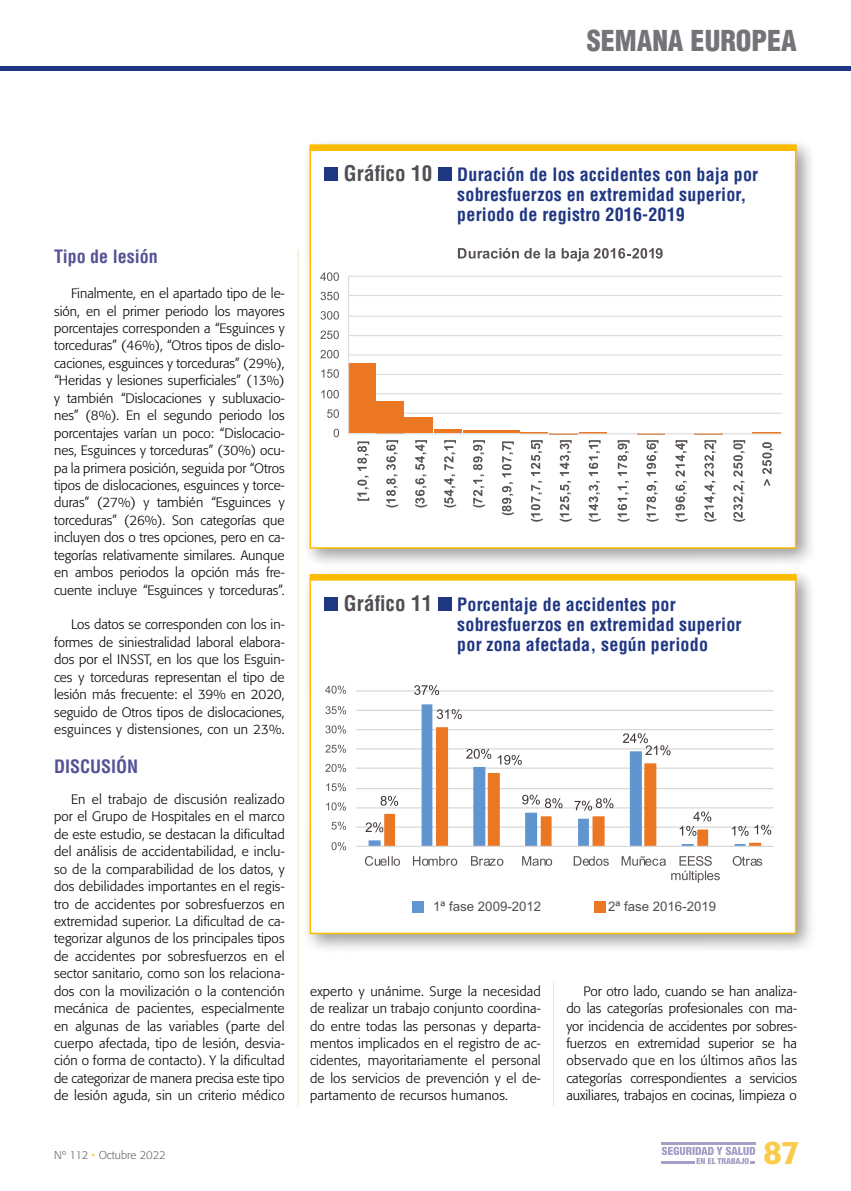
<style>
.page{position:relative;width:851px;height:1191px;background:#fff}
.page>*{position:absolute;margin:0;border:0;box-sizing:border-box;transform-origin:0 0}
.t1{font:500 32.4px "Formata";color:#fccb4b}
.t2{font:900 condensed 28.05px "Helvetica LT Std";color:#757378}
.t3{font:700 condensed 18px/20.2px "Helvetica LT Std";letter-spacing:.01em;color:#1f3683}
.t4{font:700 condensed 18px "Helvetica LT Std";color:#555295}
.t5{font:300 13.5px/17.4px "Formata";color:#000;text-align:justify}
.t6{font:13.2px "Arial";color:#504f53}
.t7{font:300 11.25px "Formata";color:#68676c}
.s1{font-size:21px;color:#504f53}
.s2{color:#fccf58}
</style>
<div class="page">
<hr style="left:661px;top:1142px;width:94px;height:2px;background:#a4a0c7">
<svg style="left:661px;top:1146px;width:94px;height:18px"></svg>
<hr style="left:298px;top:249px;width:1px;height:857px;background:#f0e6ca">
<hr style="left:553px;top:982px;width:1px;height:124px;background:#f0e6ca">
<hr style="left:0;top:67px;width:850px;height:4px;background:#1f3683">
<div style="left:302px;top:137px;width:514px;height:432px;background:#000;opacity:.4"></div>
<div style="left:309px;top:145px;width:487px;height:404px;background:#fff;border:2px solid #fabb00"></div>
<div style="left:302px;top:566px;width:514px;height:389px;background:#000;opacity:.4"></div>
<div style="left:309px;top:574px;width:487px;height:360px;background:#fff;border:2px solid #fabb00"></div>
<div style="left:324px;top:167px;width:14px;height:14px;background:#1f3683"></div>
<div style="left:438px;top:167px;width:13px;height:14px;background:#1f3683"></div>
<div style="left:324px;top:597px;width:14px;height:13px;background:#1f3683"></div>
<div style="left:438px;top:597px;width:13px;height:13px;background:#1f3683"></div>
<div style="left:310px;top:145px;width:486px;height:6px;background:#fabb00"></div>
<div style="left:310px;top:574px;width:486px;height:6px;background:#fabb00;border:2px solid #fabb00"></div>
<hr style="left:348px;top:276px;width:434px;height:1px;background:#d7d7d6">
<hr style="left:348px;top:295px;width:434px;height:1px;background:#d7d7d6">
<hr style="left:348px;top:316px;width:434px;height:1px;background:#d7d7d6">
<hr style="left:348px;top:335px;width:434px;height:1px;background:#d7d7d6">
<hr style="left:348px;top:354px;width:434px;height:1px;background:#d7d7d6">
<hr style="left:348px;top:374px;width:434px;height:1px;background:#d7d7d6">
<hr style="left:348px;top:393px;width:434px;height:1px;background:#d7d7d6">
<hr style="left:348px;top:413px;width:434px;height:1px;background:#d7d7d6">
<div style="left:348px;top:363px;width:27px;height:70px;background:#eb7723"></div>
<div style="left:376px;top:401px;width:27px;height:32px;background:#eb7723"></div>
<div style="left:404px;top:418px;width:29px;height:15px;background:#eb7723"></div>
<hr style="left:434px;top:429px;width:27px;height:4px;background:#eb7723">
<hr style="left:463px;top:430px;width:28px;height:3px;background:#eb7723">
<hr style="left:492px;top:430px;width:27px;height:3px;background:#eb7723">
<svg style="left:521px;top:432px;width:85px;height:1px"></svg>
<svg style="left:752px;top:432px;width:28px;height:1px"></svg>
<hr style="left:348px;top:433px;width:434px;height:1px;background:#d7d7d6">
<svg style="left:357px;top:441px;width:12px;height:60px"></svg>
<svg style="left:386px;top:440px;width:12px;height:67px"></svg>
<svg style="left:415px;top:440px;width:12px;height:67px"></svg>
<svg style="left:444px;top:440px;width:12px;height:67px"></svg>
<svg style="left:473px;top:440px;width:12px;height:67px"></svg>
<svg style="left:502px;top:441px;width:12px;height:74px"></svg>
<svg style="left:530px;top:440px;width:13px;height:81px"></svg>
<svg style="left:559px;top:440px;width:12px;height:81px"></svg>
<svg style="left:588px;top:440px;width:12px;height:81px"></svg>
<svg style="left:617px;top:440px;width:12px;height:81px"></svg>
<svg style="left:646px;top:440px;width:12px;height:81px"></svg>
<svg style="left:675px;top:440px;width:12px;height:81px"></svg>
<svg style="left:704px;top:440px;width:12px;height:81px"></svg>
<svg style="left:733px;top:440px;width:12px;height:81px"></svg>
<svg style="left:762px;top:442px;width:11px;height:43px"></svg>
<hr style="left:348px;top:276px;width:1px;height:158px;background:#d7d7d6">
<svg style="left:333px;top:429px;width:6px;height:8px"></svg>
<svg style="left:327px;top:409px;width:12px;height:9px"></svg>
<svg style="left:321px;top:390px;width:18px;height:8px"></svg>
<svg style="left:321px;top:369px;width:18px;height:9px"></svg>
<svg style="left:320px;top:350px;width:19px;height:8px"></svg>
<svg style="left:320px;top:330px;width:19px;height:9px"></svg>
<svg style="left:320px;top:311px;width:19px;height:9px"></svg>
<svg style="left:320px;top:292px;width:19px;height:8px"></svg>
<svg style="left:320px;top:272px;width:19px;height:9px"></svg>
<svg style="left:458px;top:248px;width:97px;height:11px"></svg>
<svg style="left:561px;top:248px;width:101px;height:13px"></svg>
<hr style="left:356px;top:690px;width:417px;height:1px;background:#d7d7d6">
<hr style="left:356px;top:710px;width:417px;height:1px;background:#d7d7d6">
<hr style="left:356px;top:729px;width:417px;height:1px;background:#d7d7d6">
<hr style="left:356px;top:748px;width:417px;height:1px;background:#d7d7d6">
<hr style="left:356px;top:767px;width:417px;height:1px;background:#d7d7d6">
<hr style="left:356px;top:788px;width:417px;height:1px;background:#d7d7d6">
<hr style="left:356px;top:807px;width:417px;height:1px;background:#d7d7d6">
<hr style="left:356px;top:826px;width:417px;height:1px;background:#d7d7d6">
<svg style="left:368px;top:704px;width:94px;height:141px"></svg>
<svg style="left:384px;top:727px;width:377px;height:118px"></svg>
<hr style="left:356px;top:845px;width:417px;height:2px;background:#d7d7d6">
<svg style="left:365px;top:822px;width:18px;height:10px"></svg>
<svg style="left:414px;top:685px;width:25px;height:10px"></svg>
<svg style="left:466px;top:749px;width:25px;height:10px"></svg>
<svg style="left:522px;top:794px;width:17px;height:10px"></svg>
<svg style="left:731px;top:826px;width:17px;height:10px"></svg>
<svg style="left:380px;top:796px;width:18px;height:10px"></svg>
<svg style="left:437px;top:709px;width:24px;height:10px"></svg>
<svg style="left:497px;top:755px;width:24px;height:10px"></svg>
<svg style="left:545px;top:798px;width:17px;height:10px"></svg>
<svg style="left:574px;top:798px;width:39px;height:12px"></svg>
<svg style="left:622px;top:733px;width:48px;height:22px"></svg>
<svg style="left:679px;top:811px;width:32px;height:25px"></svg>
<svg style="left:754px;top:824px;width:17px;height:10px"></svg>
<svg style="left:331px;top:842px;width:15px;height:8px"></svg>
<svg style="left:331px;top:821px;width:15px;height:9px"></svg>
<svg style="left:326px;top:802px;width:20px;height:8px"></svg>
<svg style="left:326px;top:783px;width:20px;height:8px"></svg>
<svg style="left:325px;top:764px;width:21px;height:8px"></svg>
<svg style="left:325px;top:744px;width:21px;height:9px"></svg>
<svg style="left:325px;top:725px;width:21px;height:8px"></svg>
<svg style="left:325px;top:706px;width:21px;height:8px"></svg>
<svg style="left:325px;top:685px;width:21px;height:9px"></svg>
<svg style="left:365px;top:856px;width:35px;height:9px"></svg>
<svg style="left:413px;top:856px;width:44px;height:9px"></svg>
<svg style="left:471px;top:856px;width:137px;height:9px"></svg>
<svg style="left:621px;top:856px;width:44px;height:9px"></svg>
<svg style="left:671px;top:856px;width:48px;height:26px"></svg>
<svg style="left:732px;top:856px;width:30px;height:9px"></svg>
<div style="left:412px;top:901px;width:12px;height:12px;background:#6196d0"></div>
<div style="left:594px;top:901px;width:11px;height:11px;background:#eb7824"></div>
<h2 class="t2" style="left:586px;top:23px;width:212px">SEMANA EUROPEA</h2>
<h3 class="t4" style="left:54px;top:245px;width:105px">Tipo de lesión</h3>
<p class="t5" style="left:54px;top:285px;width:232px;text-indent:17px">Finalmente, en el apartado tipo de le&shy;sión, en el primer periodo los mayores porcentajes corresponden a “Esguinces y torceduras” (46%), “Otros tipos de dislo&shy;caciones, esguinces y torceduras” (29%), “Heridas y lesiones superficiales” (13%) y también “Dislocaciones y subluxacio&shy;nes” (8%). En el segundo periodo los porcentajes varían un poco: “Dislocacio&shy;nes, Esguinces y torceduras” (30%) ocu&shy;pa la primera posición, seguida por “Otros tipos de dislocaciones, esguinces y torce&shy;duras” (27%) y también “Esguinces y torceduras” (26%). Son categorías que incluyen dos o tres opciones, pero en ca&shy;tegorías relativamente similares. Aunque en ambos periodos la opción más fre&shy;cuente incluye “Esguinces y torceduras”.</p>
<p class="t5" style="left:54px;top:616px;width:232px;text-indent:17px">Los datos se corresponden con los in&shy;formes de siniestralidad laboral elabora&shy;dos por el INSST, en los que los Esguin&shy;ces y torceduras representan el tipo de lesión más frecuente: el 39% en 2020, seguido de Otros tipos de dislocaciones, esguinces y distensiones, con un 23%.</p>
<h3 class="t4" style="left:54px;top:755px;width:86px">DISCUSIÓN</h3>
<p class="t5" style="left:54px;top:790px;width:232px;text-indent:17px">En el trabajo de discusión realizado por el Grupo de Hospitales en el marco de este estudio, se destacan la dificultad del análisis de accidentabilidad, e inclu&shy;so de la comparabilidad de los datos, y dos debilidades importantes en el regis&shy;tro de accidentes por sobresfuerzos en extremidad superior. La dificultad de ca&shy;tegorizar algunos de los principales tipos de accidentes por sobresfuerzos en el sector sanitario, como son los relaciona&shy;dos con la movilización o la contención mecánica de pacientes, especialmente en algunas de las variables (parte del cuerpo afectada, tipo de lesión, desvia&shy;ción o forma de contacto). Y la dificultad de categorizar de manera precisa este tipo de lesión aguda, sin un criterio médico</p>
<h3 class="t3" style="left:457px;top:164px;width:302px;text-indent:-113px"><span class="s1">Gráfico 10</span> Duración de los accidentes con baja por sobresfuerzos en extremidad superior, periodo de registro 2016-2019</h3>
<h3 class="t3" style="left:457px;top:594px;width:286px;text-indent:-113px"><span class="s1">Gráfico 11</span> Porcentaje de accidentes por sobresfuerzos en extremidad superior por zona afectada, según periodo</h3>
<p class="t6" style="left:433px;top:897px;width:109px">1ª fase 2009-2012</p>
<p class="t6" style="left:608px;top:897px;width:109px">2ª fase 2016-2019</p>
<p class="t5" style="left:310px;top:982px;width:232px">experto y unánime. Surge la necesidad de realizar un trabajo conjunto coordina&shy;do entre todas las personas y departa&shy;mentos implicados en el registro de ac&shy;cidentes, mayoritariamente el personal de los servicios de prevención y el de&shy;partamento de recursos humanos.</p>
<p class="t5" style="left:566px;top:982px;width:232px;text-indent:17px">Por otro lado, cuando se han analiza&shy;do las categorías profesionales con ma&shy;yor incidencia de accidentes por sobres&shy;fuerzos en extremidad superior se ha observado que en los últimos años las categorías correspondientes a servicios auxiliares, trabajos en cocinas, limpieza o</p>
<p class="t7" style="left:54px;top:1148px;width:113px">Nº 112 <span class="s2">•</span> Octubre 2022</p>
<h1 class="t1" style="left:763px;top:1132px;width:38px">87</h1>
</div>
